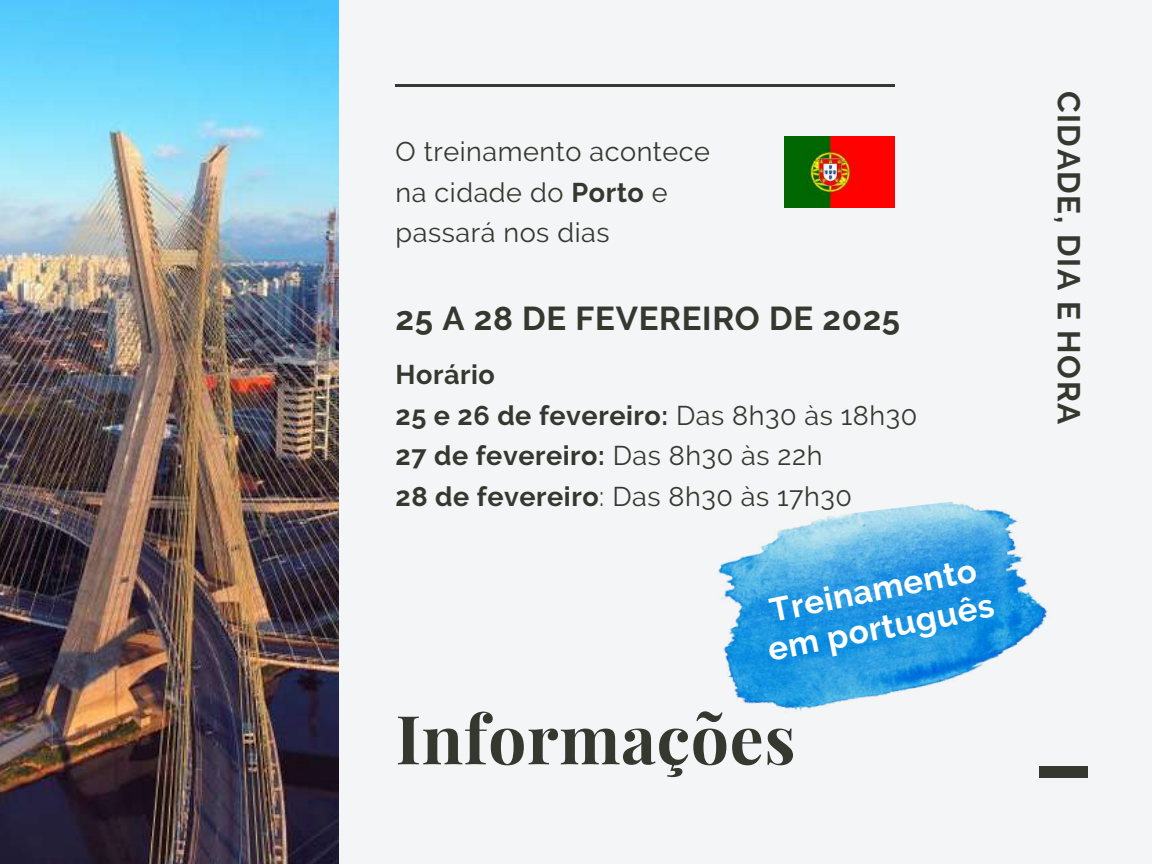
<style>
.page{position:relative;width:1152px;height:864px;background:#f4f5f7}
.page>*{position:absolute;margin:0;border:0;box-sizing:border-box;transform-origin:0 0}
.t1{font:700 67.5px "Playfair Display";letter-spacing:.01em;color:#35382f}
.t2{font:700 33px "Raleway";letter-spacing:.02em;color:#35382f}
.t3{font:700 33px/38.1px "Raleway";color:#fff}
.t4{font:700 31.5px "Raleway";letter-spacing:.05em;color:#35382f}
.t5{font:700 27px/40.5px "Raleway";letter-spacing:.02em;color:#35382f}
.t6{font:27px/40.5px "Raleway";letter-spacing:.02em;color:#35382f}
.s1{font-weight:700}
.s2{font-weight:400}
</style>
<div class="page">
<img style="left:0;top:0;width:339px;height:864px">
<div style="left:1039px;top:767px;width:48px;height:11px;background:#35382f"></div>
<hr style="left:396px;top:84px;width:499px;height:2px;background:#35382f">
<img style="left:718px;top:501px;width:330px;height:210px">
<img style="left:785px;top:136px;width:110px;height:71px">
<p class="t6" style="left:396px;top:132px;width:316px">O treinamento acontece na cidade do <span class="s1">Porto</span> e passará nos dias</p>
<p class="t2" style="left:396px;top:299px;width:506px">25 A 28 DE FEVEREIRO DE 2025</p>
<p class="t5" style="left:396px;top:355px;width:523px">Horário<br>25 e 26 de fevereiro: <span class="s2">Das 8h30 às 18h30<br></span>27 de fevereiro: <span class="s2">Das 8h30 às 22h<br></span>28 de fevereiro<span class="s2">: Das 8h30 às 17h30</span></p>
<p class="t3" style="left:757px;top:593px;width:231px;rotate:-11deg">Treinamento em português</p>
<h1 class="t1" style="left:396px;top:691px;width:401px">Informações</h1>
<p class="t4" style="left:1087px;top:91px;width:335px;rotate:90deg">CIDADE, DIA E HORA</p>
</div>
